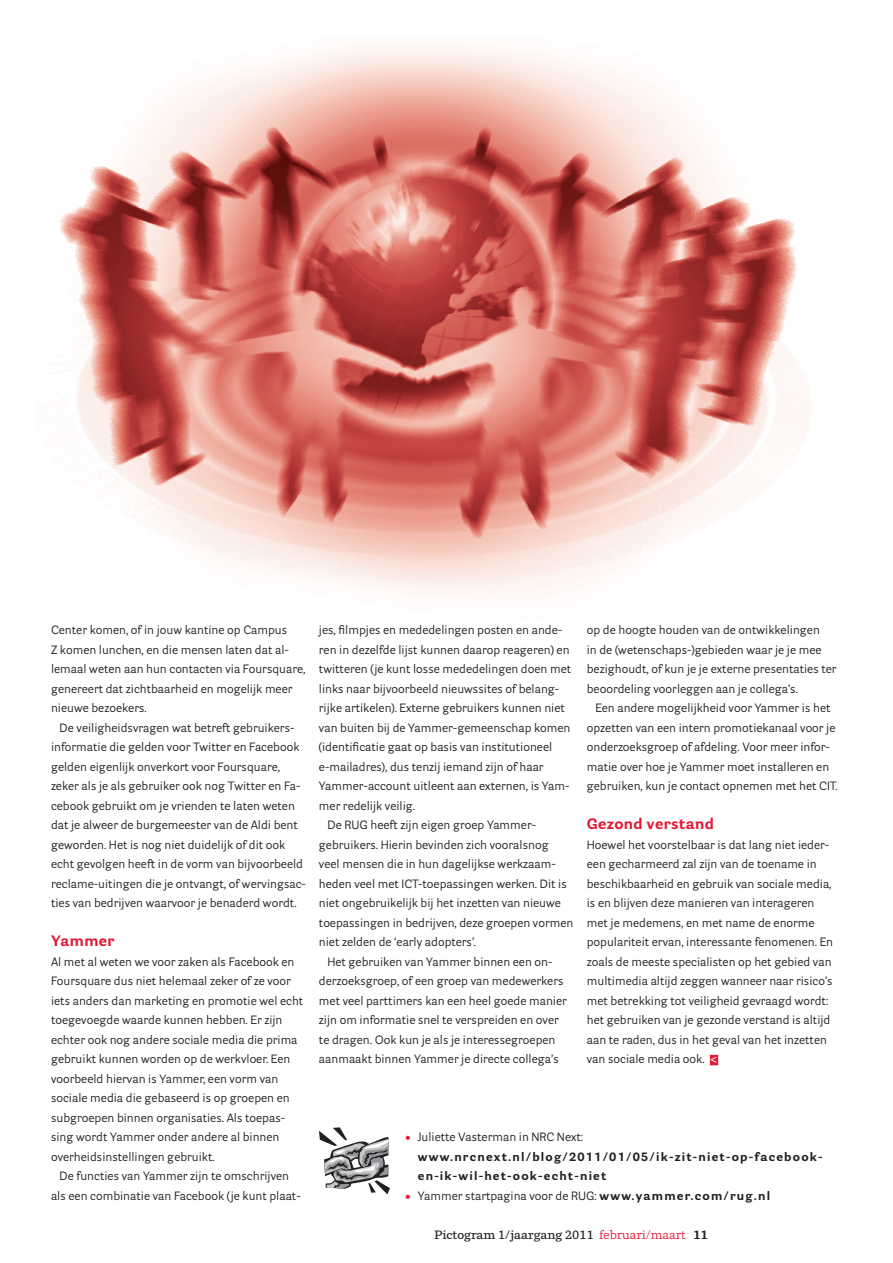
<style>
.page{position:relative;width:893px;height:1263px;background:#fff}
.page>*{position:absolute;margin:0;border:0;box-sizing:border-box;transform-origin:0 0}
.t1{font:700 15px "Parry Grotesque";letter-spacing:.025em;color:#e51836}
.t2{font:12px/19.5px "Parry Grotesque";color:#231f20}
.t3{font:700 12px/19.5px "Parry Grotesque";letter-spacing:.1em;color:#231f20}
.t4{font:600 12px "Parry";color:#231f20}
.s1{font-family:"Parry";font-weight:600;color:#fff}
.s2{font-weight:400;color:#e51836}
.s3{font-weight:400}
.s4{color:#e51836}
.s5{font-weight:700}
</style>
<div class="page">
<img style="left:59px;top:48px;width:750px;height:544px">
<div style="left:710px;top:1055px;width:8px;height:10px;background:#e51836"></div>
<svg style="left:319px;top:1127px;width:71px;height:67px"></svg>
<p class="t2" style="left:51px;top:620px;width:256px">Center komen, of in jouw kantine op Campus<br>Z komen lunchen, en die mensen laten dat al&shy;lemaal weten aan hun contacten via Foursquare, genereert dat zichtbaarheid en mogelijk meer nieuwe bezoekers.</p>
<p class="t2" style="left:51px;top:717px;width:257px;text-indent:9px">De veiligheidsvragen wat betreft gebruikers&shy;informatie die gelden voor Twitter en Facebook gelden eigenlijk onverkort voor Foursquare, zeker als je als gebruiker ook nog Twitter en Fa&shy;cebook gebruikt om je vrienden te laten weten dat je alweer de burgemeester van de Aldi bent geworden. Het is nog niet duidelijk of dit ook echt gevolgen heeft in de vorm van bijvoorbeeld reclame-uitingen die je ontvangt, of wervingsac&shy;ties van bedrijven waarvoor je benaderd wordt.</p>
<p class="t1" style="left:51px;top:931px;width:65px">Yammer</p>
<p class="t2" style="left:51px;top:951px;width:254px">Al met al weten we voor zaken als Facebook en Foursquare dus niet helemaal zeker of ze voor iets anders dan marketing en promotie wel echt toegevoegde waarde kunnen hebben. Er zijn echter ook nog andere sociale media die prima gebruikt kunnen worden op de werkvloer. Een voorbeeld hiervan is Yammer, een vorm van sociale media die gebaseerd is op groepen en subgroepen binnen organisaties. Als toepas&shy;sing wordt Yammer onder andere al binnen overheidsinstellingen gebruikt.</p>
<p class="t2" style="left:51px;top:1166px;width:251px;text-align:center">De functies van Yammer zijn te omschrijven<br>als een combinatie van Facebook (je kunt plaat-</p>
<p class="t2" style="left:319px;top:620px;width:245px">jes, filmpjes en mededelingen posten en ande-</p>
<p class="t2" style="left:319px;top:640px;width:252px">ren in dezelfde lijst kunnen daarop reageren) en</p>
<p class="t2" style="left:319px;top:659px;width:254px">twitteren (je kunt losse mededelingen doen met</p>
<p class="t2" style="left:319px;top:679px;width:242px">links naar bijvoorbeeld nieuwssites of belang-</p>
<p class="t2" style="left:319px;top:698px;width:247px">rijke artikelen). Externe gebruikers kunnen niet</p>
<p class="t2" style="left:319px;top:718px;width:253px">van buiten bij de Yammer-gemeenschap komen</p>
<p class="t2" style="left:319px;top:737px;width:235px">(identificatie gaat op basis van institutioneel</p>
<p class="t2" style="left:319px;top:757px;width:226px">e-mailadres), dus tenzij iemand zijn of haar</p>
<p class="t2" style="left:319px;top:776px;width:252px">Yammer-account uitleent aan externen, is Yam-</p>
<p class="t2" style="left:319px;top:796px;width:98px">mer redelijk veilig.</p>
<p class="t2" style="left:327px;top:815px;width:210px">De RUG heeft zijn eigen groep Yammer-</p>
<p class="t2" style="left:319px;top:835px;width:231px">gebruikers. Hierin bevinden zich vooralsnog</p>
<p class="t2" style="left:319px;top:854px;width:238px">veel mensen die in hun dagelijkse werkzaam-</p>
<p class="t2" style="left:319px;top:874px;width:249px">heden veel met ICT-toepassingen werken. Dit is</p>
<p class="t2" style="left:319px;top:893px;width:244px">niet ongebruikelijk bij het inzetten van nieuwe</p>
<p class="t2" style="left:319px;top:913px;width:256px">toepassingen in bedrijven, deze groepen vormen</p>
<p class="t2" style="left:319px;top:932px;width:159px">niet zelden de ‘early adopters’.</p>
<p class="t2" style="left:327px;top:952px;width:227px">Het gebruiken van Yammer binnen een on-</p>
<p class="t2" style="left:319px;top:971px;width:246px">derzoeksgroep, of een groep van medewerkers</p>
<p class="t2" style="left:319px;top:991px;width:249px">met veel parttimers kan een heel goede manier</p>
<p class="t2" style="left:319px;top:1010px;width:241px">zijn om informatie snel te verspreiden en over</p>
<p class="t2" style="left:319px;top:1030px;width:238px">te dragen. Ook kun je als je interessegroepen</p>
<p class="t2" style="left:319px;top:1049px;width:241px">aanmaakt binnen Yammer je directe collega’s</p>
<p class="t2" style="left:587px;top:620px;width:251px">op de hoogte houden van de ontwikkelingen<br>in de (wetenschaps-)gebieden waar je je mee bezighoudt, of kun je je externe presentaties ter beoordeling voorleggen aan je collega’s.</p>
<p class="t2" style="left:587px;top:698px;width:253px;text-indent:9px">Een andere mogelijkheid voor Yammer is het opzetten van een intern promotiekanaal voor je onderzoeksgroep of afdeling. Voor meer infor&shy;matie over hoe je Yammer moet installeren en gebruiken, kun je contact opnemen met het CIT.</p>
<p class="t1" style="left:587px;top:814px;width:129px">Gezond verstand</p>
<p class="t2" style="left:587px;top:834px;width:248px">Hoewel het voorstelbaar is dat lang niet ieder&shy;een gecharmeerd zal zijn van de toename in beschikbaarheid en gebruik van sociale media, is en blijven deze manieren van interageren met je medemens, en met name de enorme populariteit ervan, interessante fenomenen. En zoals de meeste specialisten op het gebied van multimedia altijd zeggen wanneer naar risico’s met betrekking tot veiligheid gevraagd wordt: het gebruiken van je gezonde verstand is altijd aan te raden, dus in het geval van het inzetten van sociale media ook. <span class="s1">&lt;</span></p>
<p class="t3" style="left:418px;top:1127px;width:406px;text-indent:-13px"><span class="s2">•</span> <span class="s3">Juliette Vasterman in NRC Next: </span>www.nrcnext.nl/blog/2011/01/05/ik-zit-niet-op-facebook&shy;en-ik-wil-het-ook-echt-niet</p>
<p class="t2" style="left:405px;top:1185px;width:366px"><span class="s4">•</span> Yammer startpagina voor de RUG: <span class="s5">www.yammer.com/rug.nl</span></p>
<p class="t4" style="left:434px;top:1227px;width:275px">Pictogram 1/jaargang 2011 <span class="s2">februari/maart</span> <span class="s5">11</span></p>
</div>
